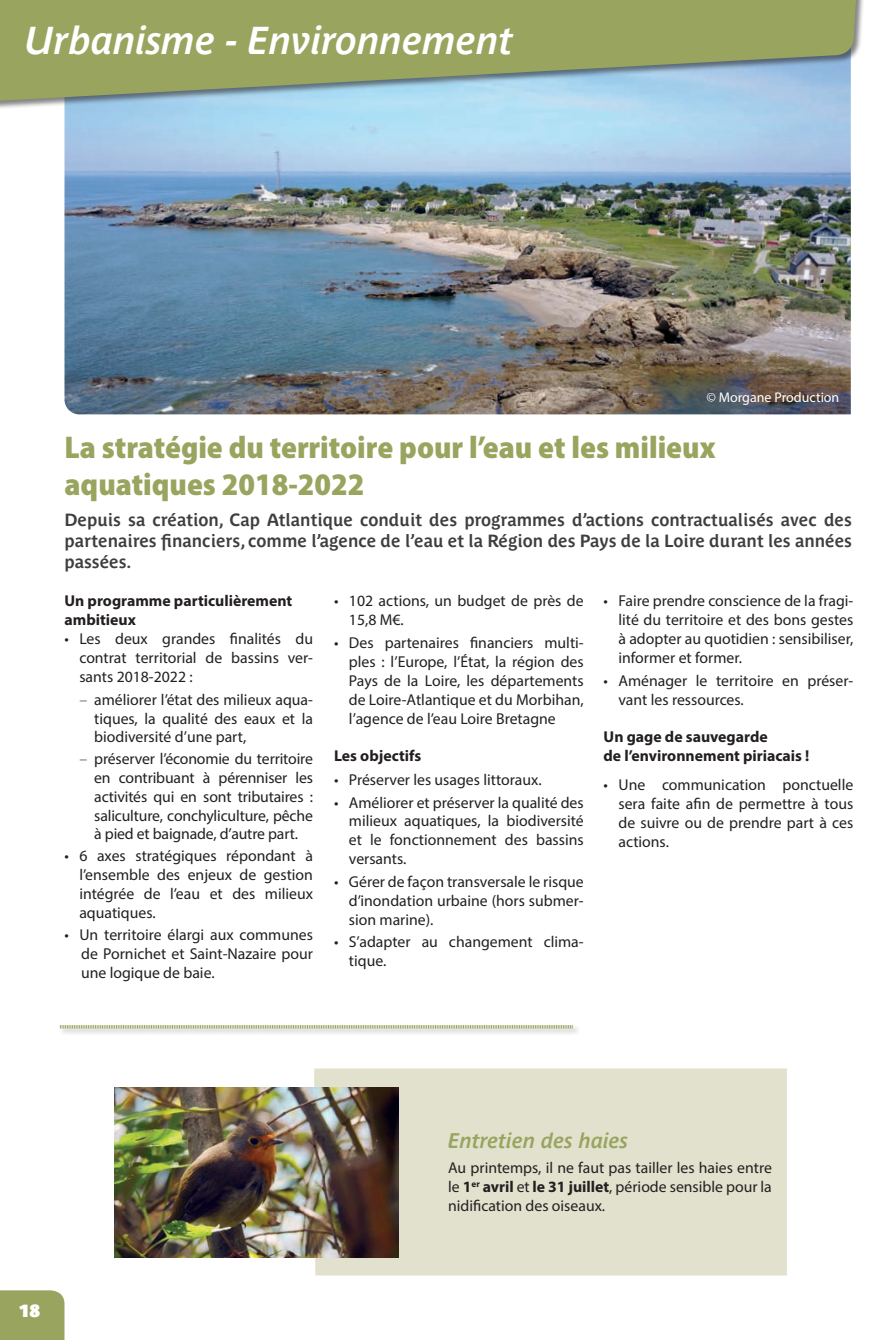
<style>
.page{position:relative;width:893px;height:1340px;background:#fff}
.page>*{position:absolute;margin:0;border:0;box-sizing:border-box;transform-origin:0 0}
.t1{font:italic 700 38.5px "Parisine Plus Std Gris";color:#fff}
.Titre_Principal{font:900 semi-condensed 31.5px/36.8px "Myriad Pro";color:#99a45f}
.Article_-_Titre{font:italic 700 21px "Parisine Plus Std Gris";color:#99a45f}
.Article_-_Chapo{font:700 17.5px/21px "Parisine Plus Std Gris";color:#3e3e3f;text-align:justify}
.t2{font:700 17.5px "Parisine Plus Std Sombre";color:#fff}
.Texte_normal{font:15.75px/18.9px "Myriad Pro";color:#231f20;text-align:justify}
.Texte_normal_gras{font:700 15.75px/18.9px "Myriad Pro";color:#231f20}
.Article_-_Texte{font:14px "Myriad Pro";color:#fff}
.s1{font-family:"Myriad Variable Concept"}
.s2{font-weight:700}
</style>
<div class="page">
<img style="left:64px;top:111px;width:787px;height:303px">
<div style="left:314px;top:1068px;width:473px;height:207px;background:#e1e1cd"></div>
<img style="left:114px;top:1087px;width:285px;height:170px">
<div style="left:59px;top:1023px;width:522px;height:13px;background:#ededed"></div>
<svg style="left:60px;top:1024px;width:513px;height:5px;background:#d0d4b9"></svg>
<div style="left:0;top:0;width:867px;height:111px;background:#231f20;opacity:.55"></div>
<svg style="left:0;top:0;width:858px;height:103px;background:#99aa7c"></svg>
<div style="left:0;top:1290px;width:64px;height:49px;background:#99a45f"></div>
<h1 class="t1" style="left:25px;top:18px;width:490px">Urbanisme - Environnement</h1>
<p class="Article_-_Texte" style="left:706px;top:388px;width:135px">© Morgane Production</p>
<p class="Titre_Principal" style="left:64px;top:428px;width:652px">La stratégie du territoire pour l’eau et les milieux aquatiques 2018-2022</p>
<p class="Article_-_Chapo" style="left:64px;top:509px;width:789px">Depuis sa création, Cap Atlantique conduit des programmes d’actions contractualisés avec des partenaires financiers, comme l’agence de l’eau et la Région des Pays de la Loire durant les années passées.</p>
<p class="Texte_normal_gras" style="left:64px;top:591px;width:229px">Un programme particulièrement ambitieux</p>
<p class="Texte_normal" style="left:79px;top:629px;width:235px;text-indent:-15px">• Les deux grandes finalités du contrat territorial de bassins ver&shy;sants 2018-2022 :</p>
<p class="Texte_normal" style="left:94px;top:689px;width:220px;text-indent:-15px"><span class="s1">–</span> améliorer l’état des milieux aqua&shy;tiques, la qualité des eaux et la biodiversité d’une part,</p>
<p class="Texte_normal" style="left:94px;top:749px;width:220px;text-indent:-15px"><span class="s1">–</span> préserver l’économie du territoire en contribuant à pérenniser les activités qui en sont tributaires : saliculture, conchyliculture, pêche à pied et baignade, d’autre part.</p>
<p class="Texte_normal" style="left:79px;top:845px;width:235px;text-indent:-15px">• 6 axes stratégiques répondant à l’ensemble des enjeux de gestion intégrée de l’eau et des milieux aquatiques.</p>
<p class="Texte_normal" style="left:81px;top:925px;width:233px;text-indent:-17px">• Un territoire élargi aux communes de Pornichet et Saint-Nazaire pour une logique de baie.</p>
<p class="Texte_normal" style="left:618px;top:591px;width:236px;text-indent:-15px">• Faire prendre conscience de la fragi&shy;lité du territoire et des bons gestes à adopter au quotidien : sensibiliser, informer et former.</p>
<p class="Texte_normal" style="left:618px;top:670px;width:236px;text-indent:-15px">• Aménager le territoire en préser&shy;vant les ressources.</p>
<p class="Texte_normal_gras" style="left:604px;top:727px;width:207px">Un gage de sauvegarde<br>de l’environnement piriacais !</p>
<p class="Texte_normal" style="left:618px;top:775px;width:236px;text-indent:-15px">• Une communication ponctuelle sera faite afin de permettre à tous de suivre ou de prendre part à ces actions.</p>
<p class="Texte_normal" style="left:349px;top:591px;width:236px;text-indent:-15px">• 102 actions, un budget de près de<br>15,8 M€.</p>
<p class="Texte_normal" style="left:349px;top:633px;width:236px;text-indent:-15px">• Des partenaires financiers multi&shy;ples : l’Europe, l’État, la région des Pays de la Loire, les départements de Loire-Atlantique et du Morbihan, l’agence de l’eau Loire Bretagne</p>
<p class="Texte_normal_gras" style="left:334px;top:745px;width:89px">Les objectifs</p>
<p class="Texte_normal" style="left:334px;top:770px;width:209px">• Préserver les usages littoraux.</p>
<p class="Texte_normal" style="left:349px;top:792px;width:236px;text-indent:-15px">• Améliorer et préserver la qualité des milieux aquatiques, la biodiversité et le fonctionnement des bassins versants.</p>
<p class="Texte_normal" style="left:349px;top:872px;width:236px;text-indent:-15px">• Gérer de façon transversale le risque d’inondation urbaine (hors submer&shy;sion marine).</p>
<p class="Texte_normal" style="left:349px;top:932px;width:236px;text-indent:-15px">• S’adapter au changement clima&shy;tique.</p>
<p class="t2" style="left:19px;top:1300px;width:23px">18</p>
<p class="Article_-_Titre" style="left:448px;top:1129px;width:182px">Entretien des haies</p>
<p class="Texte_normal" style="left:448px;top:1157px;width:325px">Au printemps, il ne faut pas tailler les haies entre le <span class="s2">1</span><sup>er</sup> <span class="s2">avril</span> et <span class="s2">le 31 juillet</span>, période sensible pour la nidification des oiseaux.</p>
</div>
